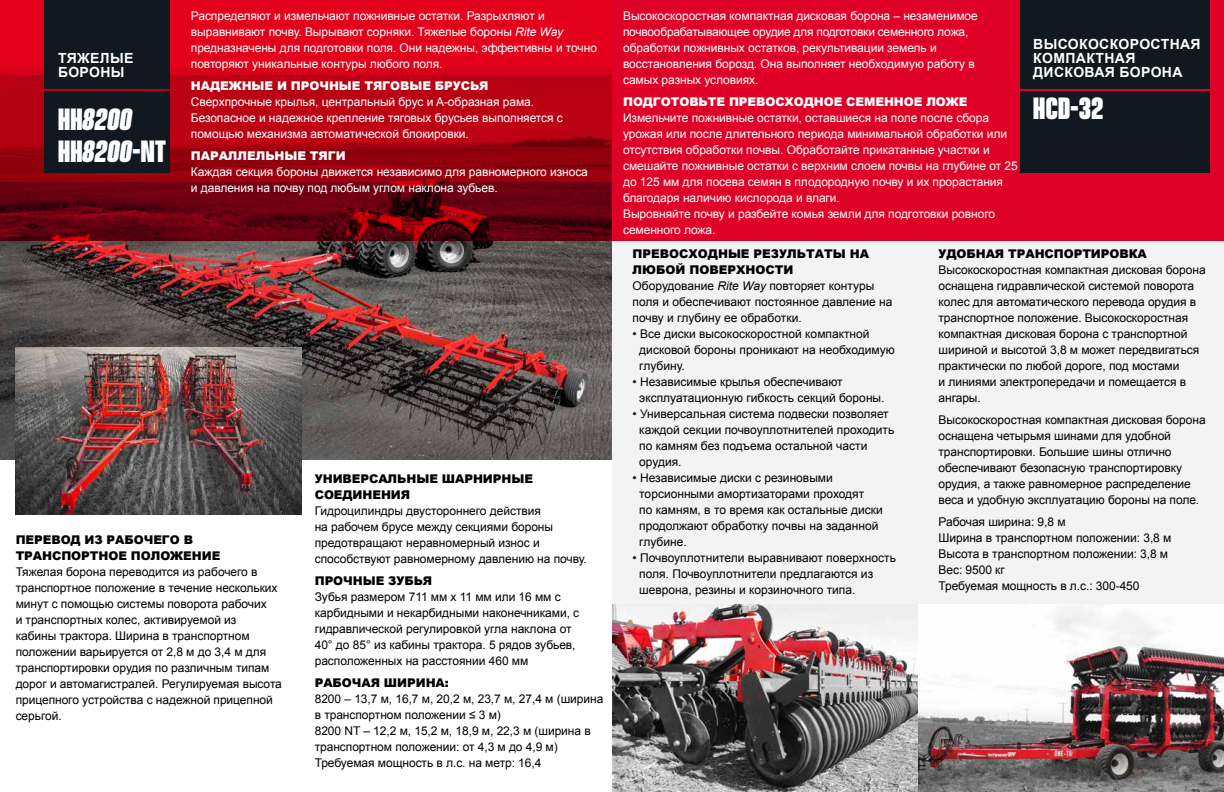
<style>
.page{position:relative;width:1224px;height:792px;background:#fff}
.page>*{position:absolute;margin:0;border:0;box-sizing:border-box;transform-origin:0 0}
.t1{font:italic 800 28px/32px "Vanguard CF";color:#fff}
.t2{font:800 28px "Vanguard CF";color:#fff}
.t3{font:700 14px/14px "Arial";letter-spacing:.025em;color:#fff}
.t4{font:12px/16px "Arial";letter-spacing:-.005em;color:#000}
.t5{font:12px/16px "Arial";letter-spacing:-.005em;color:#fff}
.t6{font:900 12px/16px "Arial";letter-spacing:-.005em;color:#000}
.t7{font:900 12px "Arial";letter-spacing:-.005em;color:#fff}
.s1{font-style:normal}
.s2{font-style:italic}
.s3{font-weight:900}
</style>
<div class="page">
<img style="left:0;top:241px;width:612px;height:218px">
<img style="left:16px;top:347px;width:286px;height:167px">
<svg style="left:0;top:0;width:612px;height:241px;background:#a60013"></svg>
<div style="left:45px;top:0;width:125px;height:89px;background:#111820"></div>
<div style="left:45px;top:91px;width:125px;height:82px;background:#111820"></div>
<div style="left:612px;top:0;width:612px;height:792px;background:#f3f3f4"></div>
<img style="left:612px;top:604px;width:306px;height:188px">
<img style="left:918px;top:604px;width:306px;height:188px">
<div style="left:612px;top:0;width:612px;height:241px;background:#df0027"></div>
<div style="left:1020px;top:0;width:190px;height:89px;background:#111820"></div>
<div style="left:1020px;top:91px;width:190px;height:82px;background:#111820"></div>
<p class="t3" style="left:58px;top:51px;width:77px">ТЯЖЕЛЫЕ<br>БОРОНЫ</p>
<h1 class="t1" style="left:58px;top:105px;width:110px"><span class="s1">HH</span>8200<br><span class="s1">HH</span>8200<span class="s1">-NT</span></h1>
<p class="t5" style="left:191px;top:7px;width:408px">Распределяют и измельчают пожнивные остатки. Разрыхляют и выравнивают почву. Вырывают сорняки. Тяжелые бороны <span class="s2">Rite Way </span>предназначены для подготовки поля. Они надежны, эффективны и точно повторяют уникальные контуры любого поля.</p>
<p class="t7" style="left:191px;top:77px;width:299px">НАДЕЖНЫЕ И ПРОЧНЫЕ ТЯГОВЫЕ БРУСЬЯ</p>
<p class="t5" style="left:191px;top:93px;width:374px">Сверхпрочные крылья, центральный брус и A-образная рама.<br>Безопасное и надежное крепление тяговых брусьев выполняется с помощью механизма автоматической блокировки.</p>
<p class="t7" style="left:191px;top:147px;width:156px">ПАРАЛЛЕЛЬНЫЕ ТЯГИ</p>
<p class="t5" style="left:191px;top:163px;width:399px">Каждая секция бороны движется независимо для равномерного износа и давления на почву под любым углом наклона зубьев.</p>
<p class="t6" style="left:16px;top:531px;width:206px">ПЕРЕВОД ИЗ РАБОЧЕГО В<br>ТРАНСПОРТНОЕ ПОЛОЖЕНИЕ</p>
<p class="t4" style="left:16px;top:563px;width:268px">Тяжелая борона переводится из рабочего в транспортное положение в течение нескольких минут с помощью системы поворота рабочих<br>и транспортных колес, активируемой из<br>кабины трактора. Ширина в транспортном положении варьируется от 2,8 м до 3,4 м для транспортировки орудия по различным типам дорог и автомагистралей. Регулируемая высота прицепного устройства с надежной прицепной серьгой.</p>
<p class="t6" style="left:315px;top:471px;width:220px">УНИВЕРСАЛЬНЫЕ ШАРНИРНЫЕ<br>СОЕДИНЕНИЯ</p>
<p class="t4" style="left:315px;top:503px;width:274px">Гидроцилиндры двустороннего действия<br>на рабочем брусе между секциями бороны предотвращают неравномерный износ и способствуют равномерному давлению на почву.</p>
<p class="t6" style="left:315px;top:573px;width:119px">ПРОЧНЫЕ ЗУБЬЯ</p>
<p class="t4" style="left:315px;top:589px;width:266px">Зубья размером 711 мм х 11 мм или 16 мм с карбидными и некарбидными наконечниками, с гидравлической регулировкой угла наклона от 40° до 85° из кабины трактора. 5 рядов зубьев, расположенных на расстоянии 460 мм</p>
<p class="t6" style="left:315px;top:675px;width:136px">РАБОЧАЯ ШИРИНА:</p>
<p class="t4" style="left:315px;top:691px;width:290px">8200 – 13,7 м, 16,7 м, 20,2 м, 23,7 м, 27,4 м (ширина в транспортном положении ≤ 3 м)<br>8200 NT – 12,2 м, 15,2 м, 18,9 м, 22,3 м (ширина в транспортном положении: от 4,3 м до 4,9 м)<br>Требуемая мощность в л.с. на метр: 16,4</p>
<p class="t5" style="left:623px;top:7px;width:356px">Высокоскоростная компактная дисковая борона – незаменимое почвообрабатывающее орудие для подготовки семенного ложа, обработки пожнивных остатков, рекультивации земель и восстановления борозд. Она выполняет необходимую работу в самых разных условиях.</p>
<p class="t7" style="left:623px;top:93px;width:346px">ПОДГОТОВЬТЕ ПРЕВОСХОДНОЕ СЕМЕННОЕ ЛОЖЕ</p>
<p class="t5" style="left:623px;top:109px;width:396px">Измельчите пожнивные остатки, оставшиеся на поле после сбора урожая или после длительного периода минимальной обработки или отсутствия обработки почвы. Обработайте прикатанные участки и смешайте пожнивные остатки с верхним слоем почвы на глубине от 25 до 125 мм для посева семян в плодородную почву и их прорастания благодаря наличию кислорода и влаги.<br>Выровняйте почву и разбейте комья земли для подготовки ровного семенного ложа.</p>
<p class="t6" style="left:939px;top:245px;width:210px">УДОБНАЯ ТРАНСПОРТИРОВКА</p>
<p class="t4" style="left:939px;top:262px;width:269px">Высокоскоростная компактная дисковая борона оснащена гидравлической системой поворота колес для автоматического перевода орудия в транспортное положение. Высокоскоростная компактная дисковая борона с транспортной шириной и высотой 3,8 м может передвигаться практически по любой дороге, под мостами<br>и линиями электропередачи и помещается в ангары.</p>
<p class="t4" style="left:939px;top:412px;width:269px">Высокоскоростная компактная дисковая борона оснащена четырьмя шинами для удобной транспортировки. Большие шины отлично обеспечивают безопасную транспортировку орудия, а также равномерное распределение веса и удобную эксплуатацию бороны на поле.</p>
<p class="t4" style="left:939px;top:514px;width:234px">Рабочая ширина: 9,8 м<br>Ширина в транспортном положении: 3,8 м<br>Высота в транспортном положении: 3,8 м<br>Вес: 9500 кг<br>Требуемая мощность в л.с.: 300-450</p>
<p class="t3" style="left:1033px;top:37px;width:169px">ВЫСОКОСКОРОСТНАЯ<br>КОМПАКТНАЯ<br>ДИСКОВАЯ БОРОНА</p>
<h1 class="t2" style="left:1033px;top:92px;width:72px">HCD-32</h1>
<p class="t4" style="left:633px;top:246px;width:261px"><span class="s3">ПРЕВОСХОДНЫЕ РЕЗУЛЬТАТЫ НА<br>ЛЮБОЙ ПОВЕРХНОСТИ<br></span>Оборудование <span class="s2">Rite Way</span> повторяет контуры поля и обеспечивают постоянное давление на почву и глубину ее обработки.</p>
<p class="t4" style="left:639px;top:326px;width:257px;text-indent:-7px">• Все диски высокоскоростной компактной дисковой бороны проникают на необходимую глубину.</p>
<p class="t4" style="left:639px;top:374px;width:247px;text-indent:-7px">• Независимые крылья обеспечивают эксплуатационную гибкость секций бороны.</p>
<p class="t4" style="left:639px;top:406px;width:257px;text-indent:-7px">• Универсальная система подвески позволяет каждой секции почвоуплотнителей проходить по камням без подъема остальной части орудия.</p>
<p class="t4" style="left:639px;top:470px;width:245px;text-indent:-7px">• Независимые диски с резиновыми торсионными амортизаторами проходят<br>по камням, в то время как остальные диски продолжают обработку почвы на заданной глубине.</p>
<p class="t4" style="left:639px;top:550px;width:258px;text-indent:-7px">• Почвоуплотнители выравнивают поверхность поля. Почвоуплотнители предлагаются из шеврона, резины и корзиночного типа.</p>
</div>
